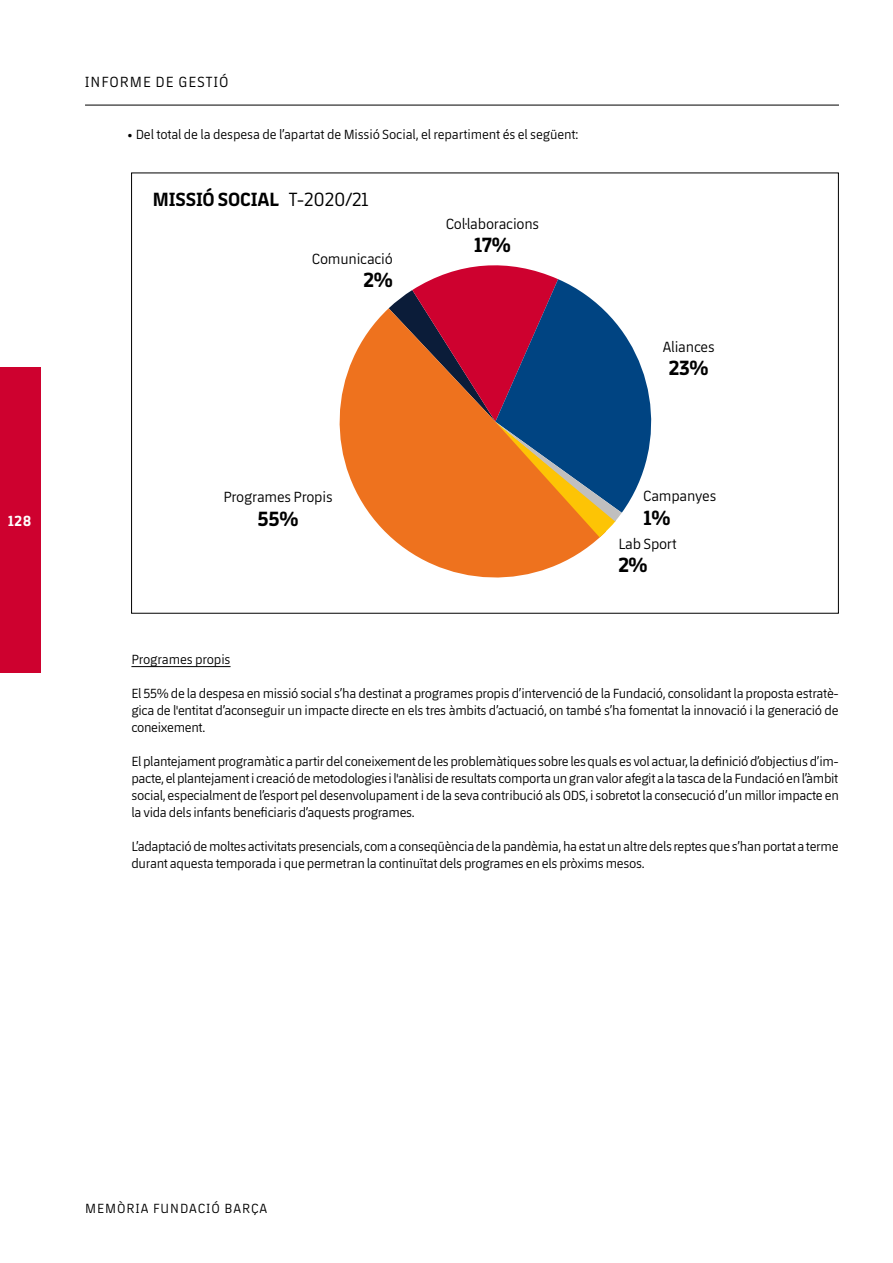
<style>
.page{position:relative;width:893px;height:1263px;background:#fff}
.page>*{position:absolute;margin:0;border:0;box-sizing:border-box;transform-origin:0 0}
.t1{font:700 21px "FCBARCELONA";color:#000}
.t2{font:700 19.5px "FCBARCELONA";letter-spacing:-.005em;color:#000}
.t3{font:15px "FCBARCELONA";letter-spacing:-.015em;color:#000}
.t4{font:15px "FCBARCELONA";letter-spacing:.065em;color:#000}
.t5{font:700 15px "FCBARCELONA";color:#fff}
.t6{font:13.5px/17px "FCBARCELONA";letter-spacing:-.025em;color:#000;text-align:justify}
.t7{font:13.5px "FCBARCELONA";letter-spacing:.07em;color:#000}
.s1{font-weight:400}
</style>
<div class="page">
<div style="left:0;top:367px;width:40px;height:305px;background:#ce012f"></div>
<hr style="left:85px;top:105px;width:754px;height:1px;background:#000">
<svg style="left:339px;top:308px;width:261px;height:270px;fill:#ee721e"></svg>
<svg style="left:389px;top:265px;width:263px;height:272px;background:#9b635d"></svg>
<hr style="left:131px;top:666px;width:100px;height:1px;background:#000">
<p class="t5" style="left:8px;top:510px;width:25px">128</p>
<p class="t4" style="left:85px;top:72px;width:145px">INFORME DE GESTIÓ</p>
<p class="t6" style="left:127px;top:125px;width:453px">• Del total de la despesa de l’apartat de Missió Social, el repartiment és el següent:</p>
<h2 class="t2" style="left:153px;top:186px;width:217px">MISSIÓ SOCIAL <span class="s1">T-2020/21</span></h2>
<p class="t3" style="left:312px;top:249px;width:83px">Comunicació</p>
<h1 class="t1" style="left:364px;top:266px;width:31px">2%</h1>
<p class="t3" style="left:446px;top:214px;width:95px">Col·laboracions</p>
<h1 class="t1" style="left:474px;top:231px;width:39px">17%</h1>
<p class="t3" style="left:223px;top:487px;width:111px">Programes Propis</p>
<h1 class="t1" style="left:257px;top:504px;width:43px">55%</h1>
<p class="t3" style="left:663px;top:337px;width:53px">Aliances</p>
<h1 class="t1" style="left:669px;top:354px;width:41px">23%</h1>
<p class="t3" style="left:643px;top:487px;width:75px">Campanyes</p>
<h1 class="t1" style="left:643px;top:503px;width:29px">1%</h1>
<p class="t3" style="left:618px;top:534px;width:60px">Lab Sport</p>
<h1 class="t1" style="left:618px;top:551px;width:31px">2%</h1>
<p class="t6" style="left:131px;top:650px;width:101px">Programes propis</p>
<p class="t6" style="left:131px;top:684px;width:709px">El 55% de la despesa en missió social s’ha destinat a programes propis d’intervenció de la Fundació, consolidant la proposta estratè&shy;gica de l'entitat d’aconseguir un impacte directe en els tres àmbits d’actuació, on també s’ha fomentat la innovació i la generació de coneixement.</p>
<p class="t6" style="left:131px;top:752px;width:709px">El plantejament programàtic a partir del coneixement de les problemàtiques sobre les quals es vol actuar, la definició d’objectius d’im&shy;pacte, el plantejament i creació de metodologies i l'anàlisi de resultats comporta un gran valor afegit a la tasca de la Fundació en l’àmbit social, especialment de l’esport pel desenvolupament i de la seva contribució als ODS, i sobretot la consecució d’un millor impacte en la vida dels infants beneficiaris d’aquests programes.</p>
<p class="t6" style="left:131px;top:837px;width:709px">L’adaptació de moltes activitats presencials, com a conseqüència de la pandèmia, ha estat un altre dels reptes que s’han portat a terme durant aquesta temporada i que permetran la continuïtat dels programes en els pròxims mesos.</p>
<p class="t7" style="left:85px;top:1199px;width:183px">MEMÒRIA FUNDACIÓ BARÇA</p>
</div>
